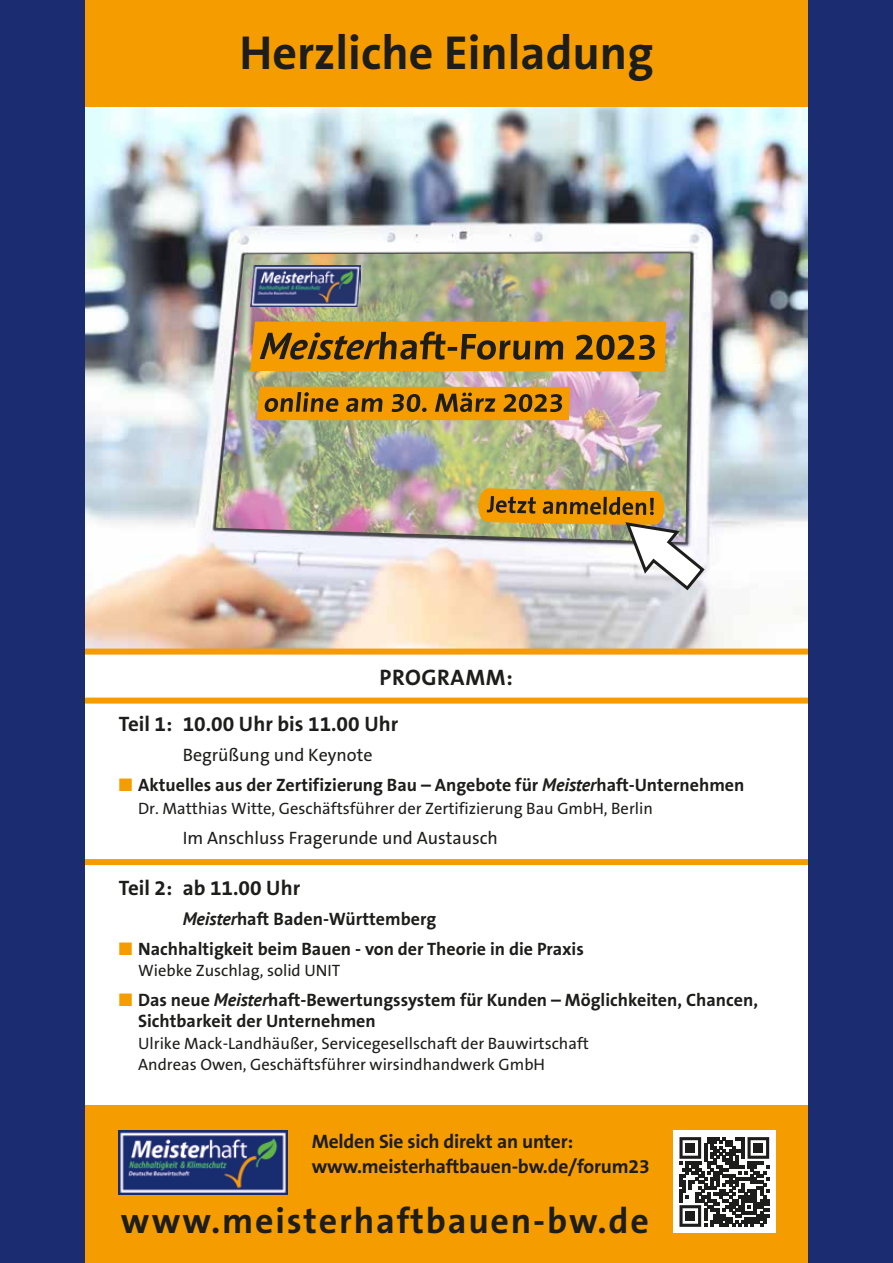
<style>
.page{position:relative;width:893px;height:1263px;background:#1b2d70}
.page>*{position:absolute;margin:0;border:0;box-sizing:border-box;transform-origin:0 0}
.t1{font:700 48px "The Sans B7";color:#1d1d1b}
.t2{font:700 36px "The Sans B7";letter-spacing:.05em;color:#1d1d1b}
.t3{font:700 22.5px "The Sans B7";letter-spacing:.025em;color:#1d1d1b}
.t4{font:700 21px "The Sans B7";color:#1d1d1b}
.t5{font:700 19.5px/25.5px "The Sans B7";letter-spacing:-.01em;color:#1d1d1b}
.t6{font:700 18px/21px "The Sans B7";color:#1d1d1b}
.t7{font:18px "The Sans B5 Plain";color:#1d1d1b}
.t8{font:16.5px/21px "The Sans B5 Plain";color:#1d1d1b}
.s1{color:#f59c00}
.s2{font-family:"PT Sans";font-style:italic}
</style>
<div class="page">
<div style="left:85px;top:74px;width:723px;height:1092px;background:#fff"></div>
<img style="left:85px;top:106px;width:723px;height:543px">
<div style="left:85px;top:1106px;width:723px;height:157px;background:#f59c00"></div>
<div style="left:85px;top:0;width:723px;height:106px;background:#f59c00"></div>
<img style="left:216px;top:253px;width:474px;height:289px">
<div style="left:85px;top:649px;width:723px;height:6px;background:#f59c00"></div>
<div style="left:85px;top:698px;width:723px;height:6px;background:#f59c00"></div>
<div style="left:85px;top:859px;width:723px;height:6px;background:#f59c00"></div>
<img style="left:119px;top:1131px;width:169px;height:63px">
<img style="left:478px;top:488px;width:229px;height:104px">
<svg style="left:250px;top:321px;width:416px;height:50px;background:#c88208"></svg>
<svg style="left:256px;top:387px;width:314px;height:33px;background:#c88206"></svg>
<img style="left:250px;top:266px;width:110px;height:40px">
<div style="left:673px;top:1131px;width:102px;height:102px;background:#fff"></div>
<svg style="left:679px;top:1137px;width:90px;height:90px"></svg>
<div style="left:686px;top:1143px;width:9px;height:9px;background:#1d1d1b"></div>
<div style="left:754px;top:1143px;width:9px;height:9px;background:#1d1d1b"></div>
<div style="left:686px;top:1211px;width:9px;height:9px;background:#1d1d1b"></div>
<h1 class="t1" style="left:239px;top:28px;width:416px">Herzliche Einladung</h1>
<p class="t3" style="left:379px;top:665px;width:135px">PROGRAMM:</p>
<p class="t4" style="left:119px;top:713px;width:281px">Teil 1: 10.00 Uhr bis 11.00 Uhr</p>
<p class="t7" style="left:183px;top:746px;width:191px">Begrüßung und Keynote</p>
<p class="t6" style="left:119px;top:775px;width:627px"><span class="s1">■</span> Aktuelles aus der Zertifizierung Bau – Angebote für <span class="s2">Meister</span>haft-Unternehmen</p>
<p class="t8" style="left:138px;top:798px;width:516px">Dr. Matthias Witte, Geschäftsführer der Zertifizierung Bau GmbH, Berlin</p>
<p class="t7" style="left:183px;top:828px;width:317px">Im Anschluss Fragerunde und Austausch</p>
<p class="t4" style="left:119px;top:876px;width:183px">Teil 2: ab 11.00 Uhr</p>
<p class="t6" style="left:183px;top:909px;width:255px"><span class="s2">Meister</span>haft Baden-Württemberg</p>
<p class="t6" style="left:119px;top:939px;width:466px"><span class="s1">■</span> Nachhaltigkeit beim Bauen - von der Theorie in die Praxis</p>
<p class="t8" style="left:138px;top:960px;width:204px">Wiebke Zuschlag, solid UNIT</p>
<p class="t6" style="left:138px;top:990px;width:621px;text-indent:-19px"><span class="s1">■</span> Das neue <span class="s2">Meister</span>haft-Bewertungssystem für Kunden – Möglichkeiten, Chancen,<br>Sichtbarkeit der Unternehmen</p>
<p class="t8" style="left:138px;top:1034px;width:452px">Ulrike Mack-Landhäußer, Servicegesellschaft der Bauwirtschaft<br>Andreas Owen, Geschäftsführer wirsindhandwerk GmbH</p>
<p class="t5" style="left:312px;top:1129px;width:339px">Melden Sie sich direkt an unter: www.meisterhaftbauen-bw.de/forum23</p>
<h2 class="t2" style="left:121px;top:1201px;width:530px">www.meisterhaftbauen-bw.de</h2>
</div>
